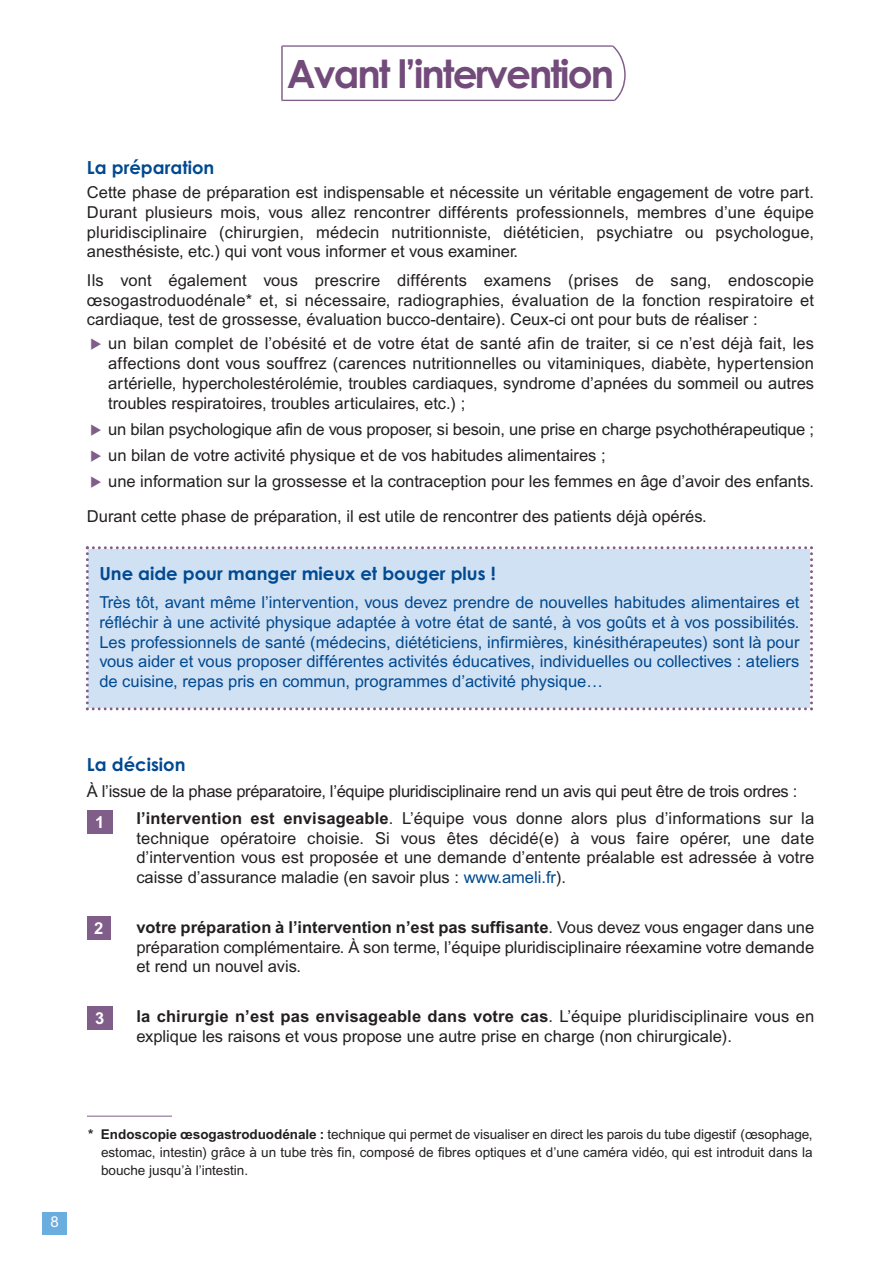
<style>
.page{position:relative;width:893px;height:1263px;background:#fff}
.page>*{position:absolute;margin:0;border:0;box-sizing:border-box;transform-origin:0 0}
.t1{font:700 39px "Century Gothic";letter-spacing:-.05em;color:#734b7b}
.t2{font:700 18px "Century Gothic";color:#014990}
.t3{font:16.5px/19.8px "Arial";color:#231f20;text-align:justify}
.t4{font:16.5px/19.8px "Arial";color:#014990;text-align:justify}
.t5{font:16.5px "Arial";letter-spacing:-.02em;color:#231f20}
.t6{font:700 16.5px "Arial";color:#fff}
.t7{font:15px "Arial";color:#fff}
.t8{font:13.5px/18px "Arial";color:#231f20;text-align:justify}
.s1{color:#805e89}
.s2{font-weight:700}
.s3{color:#014990}
</style>
<div class="page">
<div style="left:43px;top:1212px;width:24px;height:22px;background:#6caddf"></div>
<svg style="left:281px;top:45px;width:345px;height:56px"></svg>
<div style="left:86px;top:546px;width:727px;height:164px;background:#cfe1f3"></div>
<hr style="left:87px;top:1116px;width:85px;height:1px;background:#805e89">
<div style="left:87px;top:810px;width:26px;height:23px;background:#805e89"></div>
<div style="left:87px;top:916px;width:23px;height:24px;background:#805e89"></div>
<div style="left:87px;top:1006px;width:26px;height:24px;background:#805e89"></div>
<h1 class="t1" style="left:287px;top:51px;width:329px">Avant l’intervention</h1>
<p class="t2" style="left:87px;top:157px;width:129px">La préparation</p>
<p class="t3" style="left:87px;top:184px;width:729px">Cette phase de préparation est indispensable et nécessite un véritable engagement de votre part.<br>Durant plusieurs mois, vous allez rencontrer différents professionnels, membres d’une équipe pluridisciplinaire (chirurgien, médecin nutritionniste, diététicien, psychiatre ou psychologue, anesthésiste, etc.) qui vont vous informer et vous examiner.</p>
<p class="t3" style="left:87px;top:272px;width:729px">Ils vont également vous prescrire différents examens (prises de sang, endoscopie œsogastroduodénale* et, si nécessaire, radiographies, évaluation de la fonction respiratoire et cardiaque, test de grossesse, évaluation bucco-dentaire). Ceux-ci ont pour buts de réaliser :</p>
<p class="t3" style="left:108px;top:335px;width:707px;text-indent:-18px"><span class="s1">◆</span> un bilan complet de l’obésité et de votre état de santé afin de traiter, si ce n’est déjà fait, les affections dont vous souffrez (carences nutritionnelles ou vitaminiques, diabète, hypertension artérielle, hypercholestérolémie, troubles cardiaques, syndrome d’apnées du sommeil ou autres troubles respiratoires, troubles articulaires, etc.) ;</p>
<p class="t3" style="left:90px;top:421px;width:725px"><span class="s1">◆</span> un bilan psychologique afin de vous proposer, si besoin, une prise en charge psychothérapeutique ;</p>
<p class="t3" style="left:90px;top:447px;width:517px"><span class="s1">◆</span> un bilan de votre activité physique et de vos habitudes alimentaires ;</p>
<p class="t3" style="left:87px;top:466px;width:729px;line-height:34.7px"><span class="s1">◆</span> une information sur la grossesse et la contraception pour les femmes en âge d’avoir des enfants.<br>Durant cette phase de préparation, il est utile de rencontrer des patients déjà opérés.</p>
<p class="t2" style="left:99px;top:563px;width:398px">Une aide pour manger mieux et bouger plus !</p>
<p class="t4" style="left:99px;top:594px;width:702px">Très tôt, avant même l’intervention, vous devez prendre de nouvelles habitudes alimentaires et réfléchir à une activité physique adaptée à votre état de santé, à vos goûts et à vos possibilités.<br>Les professionnels de santé (médecins, diététiciens, infirmières, kinésithérapeutes) sont là pour vous aider et vous proposer différentes activités éducatives, individuelles ou collectives : ateliers de cuisine, repas pris en commun, programmes d’activité physique…</p>
<p class="t2" style="left:87px;top:754px;width:100px">La décision</p>
<p class="t5" style="left:87px;top:786px;width:712px">À l’issue de la phase préparatoire, l’équipe pluridisciplinaire rend un avis qui peut être de trois ordres :</p>
<p class="t6" style="left:95px;top:816px;width:11px">1</p>
<p class="t6" style="left:94px;top:922px;width:11px">2</p>
<p class="t6" style="left:95px;top:1012px;width:11px">3</p>
<p class="t3" style="left:136px;top:810px;width:679px"><span class="s2">l’intervention est envisageable</span>. L’équipe vous donne alors plus d’informations sur la technique opératoire choisie. Si vous êtes décidé(e) à vous faire opérer, une date d’intervention vous est proposée et une demande d’entente préalable est adressée à votre caisse d’assurance maladie (en savoir plus : <span class="s3">www.ameli.fr</span>).</p>
<p class="t3" style="left:136px;top:919px;width:679px"><span class="s2">votre préparation à l’intervention n’est pas suffisante</span>. Vous devez vous engager dans une préparation complémentaire. À son terme, l’équipe pluridisciplinaire réexamine votre demande et rend un nouvel avis.</p>
<p class="t3" style="left:136px;top:1008px;width:679px"><span class="s2">la chirurgie n’est pas envisageable dans votre cas</span>. L’équipe pluridisciplinaire vous en explique les raisons et vous propose une autre prise en charge (non chirurgicale).</p>
<p class="t7" style="left:50px;top:1216px;width:10px">8</p>
<p class="t8" style="left:101px;top:1126px;width:713px;text-indent:-13px"><span class="s2">* Endoscopie œsogastroduodénale :</span> technique qui permet de visualiser en direct les parois du tube digestif (œsophage, estomac, intestin) grâce à un tube très fin, composé de fibres optiques et d’une caméra vidéo, qui est introduit dans la bouche jusqu’à l’intestin.</p>
</div>
